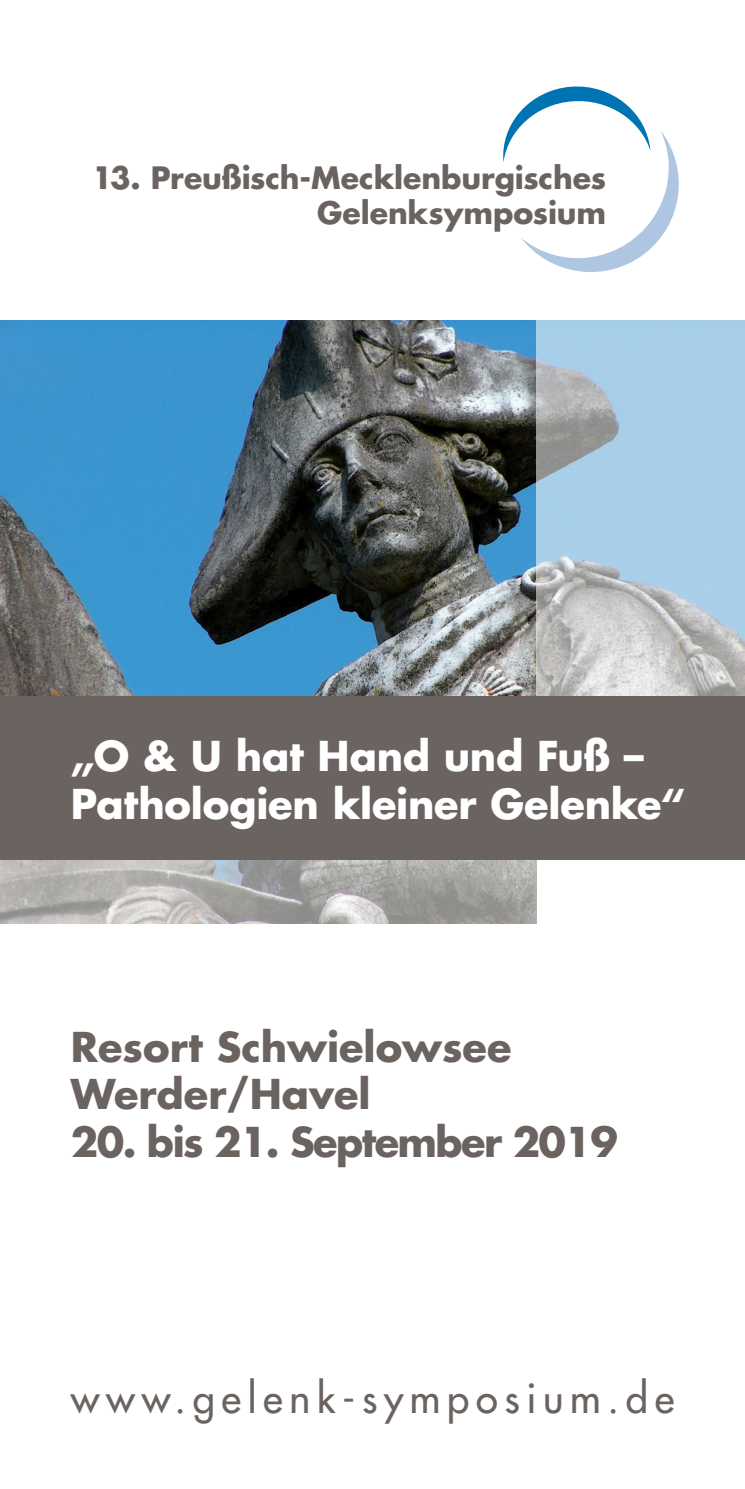
<style>
.page{position:relative;width:745px;height:1489px;background:#fff}
.page>*{position:absolute;margin:0;border:0;box-sizing:border-box;transform-origin:0 0}
.Titel_Thema{font:700 40px/47.5px "Futura Std";letter-spacing:-.005em;color:#fff}
.Titel_Ort{font:700 40px "Futura Std";color:#6b6360}
.Titel_Ort-2{font:500 40px "Futura Std";letter-spacing:.165em;color:#6b6360}
.Titel_Ort-3{font:700 40px "Futura Std";letter-spacing:-.04em;color:#6b6360}
.Titel_Veranstaltung{font:700 30px "Futura Std";letter-spacing:-.005em;color:#6b6360}
</style>
<div class="page">
<img style="left:0;top:320px;width:536px;height:376px">
<svg style="left:536px;top:320px;width:208px;height:376px;background:#b0c7d8"></svg>
<svg style="left:0;top:860px;width:536px;height:63px;background:#afaeac"></svg>
<div style="left:0;top:696px;width:744px;height:164px;background:#6b6360"></div>
<svg style="left:503px;top:86px;width:176px;height:186px"></svg>
<p class="Titel_Veranstaltung" style="left:92px;top:157px;width:515px">13. Preußisch-Mecklenburgisches</p>
<p class="Titel_Veranstaltung" style="left:317px;top:192px;width:290px">Gelenksymposium</p>
<p class="Titel_Thema" style="left:71px;top:731px;width:616px">„O &amp; U hat Hand und Fuß –<br>Pathologien kleiner Gelenke“</p>
<p class="Titel_Ort" style="left:71px;top:1019px;width:441px">Resort Schwielowsee</p>
<p class="Titel_Ort" style="left:71px;top:1067px;width:301px">Werder/Havel</p>
<p class="Titel_Ort-3" style="left:71px;top:1114px;width:548px">20. bis 21. September 2019</p>
<p class="Titel_Ort-2" style="left:71px;top:1372px;width:604px">www.gelenk-symposium.de</p>
</div>
